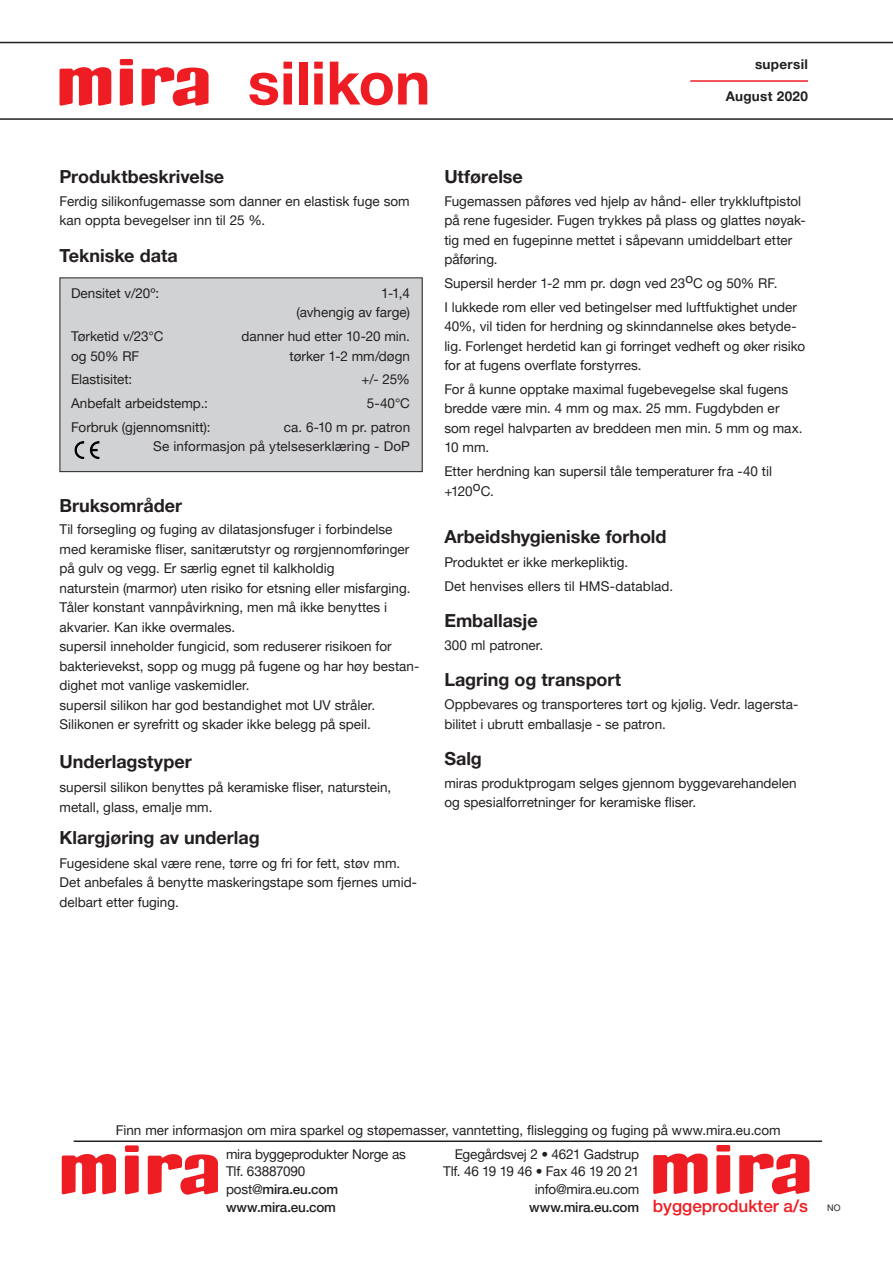
<style>
.page{position:relative;width:893px;height:1263px;background:#fff}
.page>*{position:absolute;margin:0;border:0;box-sizing:border-box;transform-origin:0 0}
.TYPE_OVERSKRIFT{font:700 60px "Helvetica Neue LT Pro";color:#ee1d23}
.BRØD_OVERSKRIFT{font:700 18px "Helvetica Neue LT Pro";color:#231f20}
.BRØD{font:700 18px "Helvetica Neue LT Pro";color:#231f20}
.t1{font:500 17.1px "Helvetica Neue LT Pro";color:#ee1d23}
.BRØD-2{font:13.5px/19.5px "Helvetica Neue LT Pro";color:#231f20}
.BRØD_side_1{font:13.5px "Helvetica Neue LT Pro";color:#231f20}
.t2{font:500 13.5px "Helvetica Neue LT Pro";letter-spacing:-.01em;color:#231f20}
.BRØD-3{font:13.5px "Helvetica Neue LT Pro";letter-spacing:-.025em;color:#231f20}
.BRØD-4{font:700 13.5px "Helvetica Neue LT Pro";letter-spacing:.02em;color:#231f20}
.BRØD_side_1-2{font:9px "Helvetica Neue LT Pro";color:#231f20}
.s1{font-weight:400}
</style>
<div class="page">
<div style="left:60px;top:278px;width:362px;height:194px;background:#d1d2d4"></div>
<div style="left:60px;top:277px;width:363px;height:195px;border:1px solid #231f20"></div>
<img style="left:74px;top:441px;width:26px;height:18px">
<hr style="left:0;top:118px;width:893px;height:2px;background:#231f20">
<hr style="left:0;top:42px;width:893px;height:1px;background:#231f20">
<svg style="left:120px;top:69px;width:13px;height:37px"></svg>
<div style="left:120px;top:59px;width:13px;height:6px;background:#ee1d23;border-radius:2px"></div>
<svg style="left:60px;top:67px;width:52px;height:39px"></svg>
<svg style="left:142px;top:67px;width:67px;height:39px"></svg>
<hr style="left:74px;top:1140px;width:748px;height:2px;background:#231f20">
<svg style="left:125px;top:1155px;width:14px;height:39px"></svg>
<div style="left:125px;top:1145px;width:14px;height:7px;background:#ee1d23;border-radius:2px"></div>
<svg style="left:62px;top:1154px;width:55px;height:40px"></svg>
<svg style="left:148px;top:1154px;width:70px;height:41px"></svg>
<svg style="left:716px;top:1155px;width:14px;height:39px"></svg>
<div style="left:716px;top:1145px;width:14px;height:6px;background:#ee1d23;border-radius:2px"></div>
<svg style="left:653px;top:1153px;width:55px;height:41px"></svg>
<svg style="left:739px;top:1153px;width:70px;height:41px"></svg>
<hr style="left:690px;top:80px;width:118px;height:2px;background:#ee1d23">
<p class="TYPE_OVERSKRIFT" style="left:248px;top:46px;width:184px">silikon</p>
<p class="BRØD-4" style="left:755px;top:55px;width:54px">supersil</p>
<p class="BRØD-4" style="left:726px;top:88px;width:84px">August 2020</p>
<p class="BRØD_OVERSKRIFT" style="left:60px;top:165px;width:166px">Produktbeskrivelse</p>
<p class="BRØD-2" style="left:60px;top:191px;width:352px">Ferdig silikonfugemasse som danner en elastisk fuge som kan oppta bevegelser inn til 25 %.</p>
<p class="BRØD_OVERSKRIFT" style="left:60px;top:244px;width:120px">Tekniske data</p>
<p class="BRØD-2" style="left:71px;top:283px;width:90px">Densitet v/20º:</p>
<p class="BRØD-2" style="left:381px;top:283px;width:30px">1-1,4</p>
<p class="BRØD-2" style="left:297px;top:302px;width:115px">(avhengig av farge)</p>
<p class="BRØD-2" style="left:71px;top:326px;width:94px">Tørketid v/23°C</p>
<p class="BRØD-2" style="left:242px;top:326px;width:170px">danner hud etter 10-20 min.</p>
<p class="BRØD-2" style="left:71px;top:346px;width:70px">og 50% RF</p>
<p class="BRØD-2" style="left:289px;top:346px;width:122px">tørker 1-2 mm/døgn</p>
<p class="BRØD-2" style="left:71px;top:369px;width:63px">Elastisitet:</p>
<p class="BRØD-2" style="left:362px;top:369px;width:50px">+/- 25%</p>
<p class="BRØD-2" style="left:71px;top:393px;width:138px">Anbefalt arbeidstemp.:</p>
<p class="BRØD-2" style="left:367px;top:393px;width:45px">5-40°C</p>
<p class="BRØD-2" style="left:71px;top:417px;width:141px">Forbruk (gjennomsnitt):</p>
<p class="BRØD-2" style="left:153px;top:417px;width:258px;text-align:right">ca. 6-10 m pr. patron<br>Se informasjon på ytelseserklæring - DoP</p>
<p class="BRØD_OVERSKRIFT" style="left:60px;top:494px;width:124px">Bruksområder</p>
<p class="BRØD-2" style="left:60px;top:519px;width:334px">Til forsegling og fuging av dilatasjonsfuger i forbindelse</p>
<p class="BRØD-2" style="left:60px;top:539px;width:351px">med keramiske fliser, sanitærutstyr og rørgjennomføringer på gulv og vegg. Er særlig egnet til kalkholdig</p>
<p class="BRØD-2" style="left:60px;top:578px;width:352px">naturstein (marmor) uten risiko for etsning eller misfarging.</p>
<p class="BRØD-2" style="left:60px;top:597px;width:329px">Tåler konstant vannpåvirkning, men må ikke benyttes i akvarier. Kan ikke overmales.</p>
<p class="BRØD-2" style="left:60px;top:636px;width:361px">supersil inneholder fungicid, som reduserer risikoen for bakterievekst, sopp og mugg på fugene og har høy bestan&shy;dighet mot vanlige vaskemidler.</p>
<p class="BRØD-2" style="left:60px;top:695px;width:317px">supersil silikon har god bestandighet mot UV stråler.</p>
<p class="BRØD-2" style="left:60px;top:714px;width:313px">Silikonen er syrefritt og skader ikke belegg på speil.</p>
<p class="BRØD" style="left:60px;top:751px;width:134px">Underlagstyper</p>
<p class="BRØD-2" style="left:60px;top:777px;width:333px">supersil silikon benyttes på keramiske fliser, naturstein, metall, glass, emalje mm.</p>
<p class="BRØD" style="left:60px;top:826px;width:202px">Klargjøring av underlag</p>
<p class="BRØD-2" style="left:60px;top:853px;width:359px">Fugesidene skal være rene, tørre og fri for fett, støv mm.<br>Det anbefales å benytte maskeringstape som fjernes umid&shy;delbart etter fuging.</p>
<p class="BRØD_OVERSKRIFT" style="left:444px;top:165px;width:80px">Utførelse</p>
<p class="BRØD-2" style="left:444px;top:191px;width:363px">Fugemassen påføres ved hjelp av hånd- eller trykkluftpistol på rene fugesider. Fugen trykkes på plass og glattes nøyak&shy;tig med en fugepinne mettet i såpevann umiddelbart etter påføring.</p>
<p class="BRØD-2" style="left:444px;top:273px;width:335px">Supersil herder 1-2 mm pr. døgn ved 23oC og 50% RF.</p>
<p class="BRØD-2" style="left:444px;top:297px;width:362px">I lukkede rom eller ved betingelser med luftfuktighet under 40%, vil tiden for herdning og skinndannelse økes betyde&shy;lig. Forlenget herdetid kan gi forringet vedheft og øker risiko for at fugens overflate forstyrres.</p>
<p class="BRØD-2" style="left:444px;top:379px;width:360px">For å kunne opptake maximal fugebevegelse skal fugens bredde være min. 4 mm og max. 25 mm. Fugdybden er som regel halvparten av breddeen men min. 5 mm og max.<br>10 mm.</p>
<p class="BRØD-2" style="left:444px;top:461px;width:329px">Etter herdning kan supersil tåle temperaturer fra -40 til +120oC.</p>
<p class="BRØD" style="left:444px;top:526px;width:224px">Arbeidshygieniske forhold</p>
<p class="BRØD-2" style="left:444px;top:552px;width:185px">Produktet er ikke merkepliktig.</p>
<p class="BRØD-2" style="left:444px;top:576px;width:230px">Det henvises ellers til HMS-datablad.</p>
<p class="BRØD_OVERSKRIFT" style="left:444px;top:610px;width:95px">Emballasje</p>
<p class="BRØD-2" style="left:444px;top:635px;width:100px">300 ml patroner.</p>
<p class="BRØD_OVERSKRIFT" style="left:444px;top:669px;width:178px">Lagring og transport</p>
<p class="BRØD-2" style="left:444px;top:694px;width:355px">Oppbevares og transporteres tørt og kjølig. Vedr. lagersta&shy;bilitet i ubrutt emballasje - se patron.</p>
<p class="BRØD_OVERSKRIFT" style="left:444px;top:748px;width:39px">Salg</p>
<p class="BRØD-2" style="left:444px;top:773px;width:354px">miras produktprogam selges gjennom byggevarehandelen og spesialforretninger for keramiske fliser.</p>
<p class="BRØD_side_1" style="left:116px;top:1121px;width:666px">Finn mer informasjon om mira sparkel og støpemasser, vanntetting, flislegging og fuging på www.mira.eu.com</p>
<p class="BRØD-2" style="left:455px;top:1143px;width:186px">Egegårdsvej 2 • 4621 Gadstrup</p>
<p class="BRØD-3" style="left:443px;top:1163px;width:198px">Tlf. 46 19 19 46 • Fax 46 19 20 21</p>
<p class="BRØD-2" style="left:535px;top:1179px;width:106px">info@mira.eu.com</p>
<p class="t2" style="left:529px;top:1199px;width:112px">www.mira.eu.com</p>
<p class="BRØD-2" style="left:226px;top:1143px;width:181px">mira byggeprodukter Norge as</p>
<p class="BRØD-2" style="left:226px;top:1161px;width:81px">Tlf. 63887090</p>
<p class="t2" style="left:226px;top:1181px;width:114px"><span class="s1">post@</span>mira.eu.com</p>
<p class="t2" style="left:226px;top:1199px;width:112px">www.mira.eu.com</p>
<p class="t1" style="left:653px;top:1195px;width:157px">byggeprodukter a/s</p>
<p class="BRØD_side_1-2" style="left:827px;top:1202px;width:15px">NO</p>
</div>
